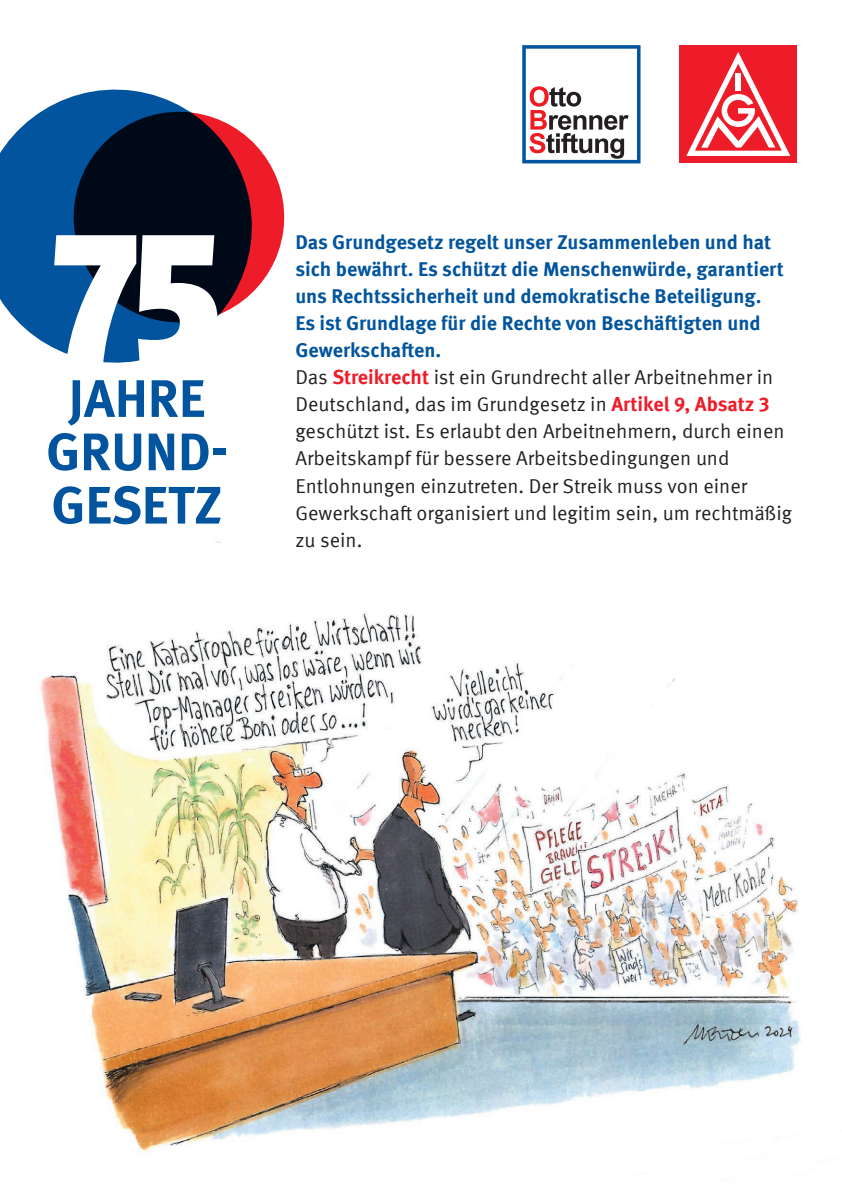
<style>
.page{position:relative;width:842px;height:1191px;background:#fff}
.page>*{position:absolute;margin:0;border:0;box-sizing:border-box;transform-origin:0 0}
.t1{font:900 187px "Meta Headline Cond OT";color:#fff}
.t2{font:700 52.7px/53.3px "Meta IGM";letter-spacing:-.005em;color:#01549d;text-align:center}
.t3{font:20px/27px "Meta IGM";color:#231f20}
.s1{font-weight:700;color:#01549d}
.s2{font-weight:700;color:#ee1c28}
</style>
<div class="page">
<img style="left:40px;top:541px;width:761px;height:612px">
<svg style="left:522px;top:45px;width:118px;height:118px"></svg>
<div style="left:679px;top:45px;width:118px;height:118px;background:#ee1c28"></div>
<svg style="left:686px;top:52px;width:105px;height:104px"></svg>
<svg style="left:0;top:89px;width:205px;height:274px;fill:#01549d"></svg>
<svg style="left:67px;top:105px;width:218px;height:224px;background:#39354b"></svg>
<h1 class="t1" style="left:54px;top:192px;width:168px">75</h1>
<h2 class="t2" style="left:46px;top:372px;width:183px">JAHRE<br>GRUND-<br>GESETZ</h2>
<p class="t3" style="left:295px;top:229px;width:498px"><span class="s1">Das Grundgesetz regelt unser Zusammenleben und hat sich bewährt. Es schützt die Menschenwürde, garantiert uns Rechtssicherheit und demokratische Beteiligung.<br>Es ist Grundlage für die Rechte von Beschäftigten und Gewerkschaften.<br></span>Das <span class="s2">Streikrecht</span> ist ein Grundrecht aller Arbeitnehmer in Deutschland, das im Grundgesetz in <span class="s2">Artikel 9, Absatz 3 </span>geschützt ist. Es erlaubt den Arbeitnehmern, durch einen Arbeitskampf für bessere Arbeitsbedingungen und Entlohnungen einzutreten. Der Streik muss von einer Gewerkschaft organisiert und legitim sein, um rechtmäßig zu sein.</p>
</div>
